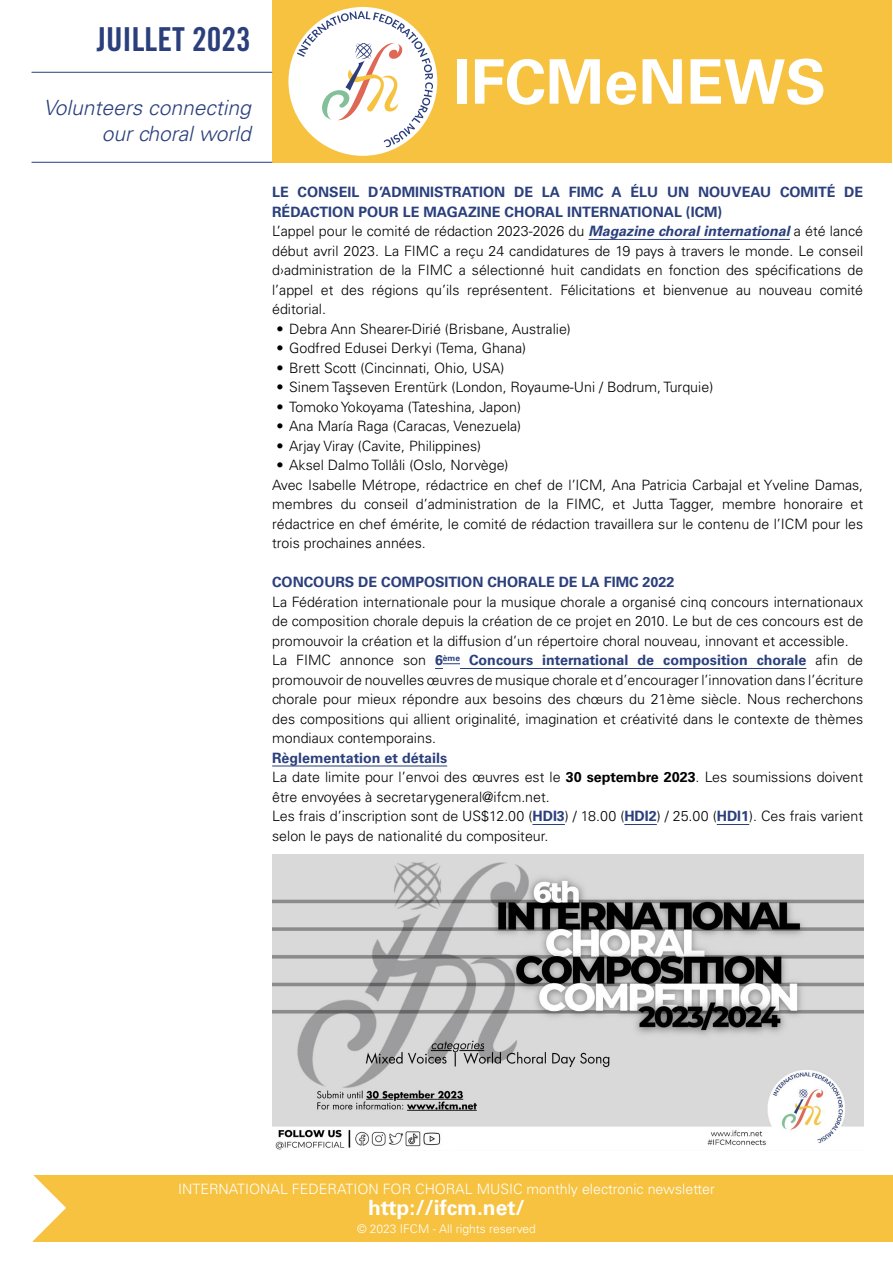
<style>
.page{position:relative;width:893px;height:1263px;background:#fff}
.page>*{position:absolute;margin:0;border:0;box-sizing:border-box;transform-origin:0 0}
.t1{font:700 61.5px "Univers LT Std";color:#fff}
.t2{font:33px "Trade Gothic LT Std Bd Cn 20";color:#2a3f7c}
.t3{font:italic 300 21px/25.2px "Univers LT Std";color:#2a3f7c;text-align:right}
.t4{font:700 21px "Univers LT Std";color:#fff}
.t5{font:300 14.25px/19.5px "Univers LT Std";color:#000}
.t6{font:300 14.25px "Univers LT Std";color:#fff}
.t7{font:700 14.25px "Univers LT Std";color:#2a3f7c}
.t8{font:300 12px "Univers LT Std";color:#fff}
.s1{font-weight:700;color:#2a3f7c}
.s2{font-weight:700;font-style:italic;color:#2a3f7c}
.s3{font-family:"Helvetica"}
.s4{font-weight:700}
</style>
<div class="page">
<hr style="left:588px;top:239px;width:202px;height:1px;background:#2a3f7c">
<svg style="left:435px;top:663px;width:25px;height:6px"></svg>
<hr style="left:460px;top:668px;width:346px;height:1px;background:#2a3f7c">
<hr style="left:272px;top:766px;width:175px;height:1px;background:#2a3f7c">
<hr style="left:532px;top:824px;width:33px;height:1px;background:#2a3f7c">
<hr style="left:624px;top:824px;width:33px;height:1px;background:#2a3f7c">
<hr style="left:717px;top:824px;width:32px;height:1px;background:#2a3f7c">
<div style="left:33px;top:1176px;width:860px;height:66px;background:#f6c240"></div>
<svg style="left:33px;top:1175px;width:33px;height:66px"></svg>
<div style="left:272px;top:0;width:619px;height:163px;background:#f6c240"></div>
<div style="left:288px;top:7px;width:149px;height:149px;background:#fff;border-radius:50%"></div>
<svg style="left:297px;top:11px;width:136px;height:136px"></svg>
<img style="left:272px;top:855px;width:591px;height:295px">
<hr style="left:32px;top:72px;width:240px;height:1px;background:#2a3f7c">
<hr style="left:32px;top:162px;width:240px;height:1px;background:#2a3f7c">
<h2 class="t2" style="left:97px;top:19px;width:155px">JUILLET 2023</h2>
<h3 class="t3" style="left:44px;top:96px;width:209px">Volunteers connecting our choral world</h3>
<h1 class="t1" style="left:454px;top:46px;width:374px">IFCMeNEWS</h1>
<p class="t5" style="left:272px;top:183px;width:593px"><span class="s1">LE CONSEIL D’ADMINISTRATION DE LA FIMC A ÉLU UN NOUVEAU COMITÉ DE RÉDACTION POUR LE MAGAZINE CHORAL INTERNATIONAL (ICM)<br></span>L’appel pour le comité de rédaction 2023-2026 du <span class="s2">Magazine choral international</span> a été lancé début avril 2023. La FIMC a reçu 24 candidatures de 19 pays à travers le monde. Le conseil d›administration de la FIMC a sélectionné huit candidats en fonction des spécifications de l’appel et des régions qu’ils représentent. Félicitations et bienvenue au nouveau comité éditorial.</p>
<p class="t5" style="left:276px;top:319px;width:296px">• Debra Ann Shearer-Dirié (Brisbane, Australie)</p>
<p class="t5" style="left:276px;top:339px;width:251px">• Godfred Edusei Derkyi (Tema, Ghana)</p>
<p class="t5" style="left:276px;top:358px;width:229px">• Brett Scott (Cincinnati, Ohio, USA)</p>
<p class="t5" style="left:276px;top:378px;width:438px">• Sinem Ta<span class="s3">ş</span>seven Erentürk (London, Royaume-Uni / Bodrum, Turquie)</p>
<p class="t5" style="left:276px;top:397px;width:246px">• Tomoko Yokoyama (Tateshina, Japon)</p>
<p class="t5" style="left:276px;top:417px;width:246px">• Ana María Raga (Caracas, Venezuela)</p>
<p class="t5" style="left:276px;top:436px;width:206px">• Arjay Viray (Cavite, Philippines)</p>
<p class="t5" style="left:272px;top:456px;width:593px">• Aksel Dalmo Tollåli (Oslo, Norvège)<br>Avec Isabelle Métrope, rédactrice en chef de l’ICM, Ana Patricia Carbajal et Yveline Damas, membres du conseil d’administration de la FIMC, et Jutta Tagger, membre honoraire et rédactrice en chef émérite, le comité de rédaction travaillera sur le contenu de l’ICM pour les trois prochaines années.</p>
<p class="t7" style="left:272px;top:574px;width:404px">CONCOURS DE COMPOSITION CHORALE DE LA FIMC 2022</p>
<p class="t5" style="left:272px;top:592px;width:593px">La Fédération internationale pour la musique chorale a organisé cinq concours internationaux de composition chorale depuis la création de ce projet en 2010. Le but de ces concours est de promouvoir la création et la diffusion d’un répertoire choral nouveau, innovant et accessible.<br>La FIMC annonce son <span class="s1">6</span><sup>ème</sup> <span class="s1">Concours international de composition chorale</span> afin de promouvoir de nouvelles œuvres de musique chorale et d’encourager l’innovation dans l’écriture chorale pour mieux répondre aux besoins des chœurs du 21ème siècle. Nous recherchons des compositions qui allient originalité, imagination et créativité dans le contexte de thèmes mondiaux contemporains.</p>
<p class="t5" style="left:272px;top:748px;width:592px"><span class="s1">Règlementation et détails<br></span>La date limite pour l’envoi des œuvres est le <span class="s4">30 septembre 2023</span>. Les soumissions doivent être envoyées à secretarygeneral@ifcm.net.<br>Les frais d’inscription sont de US$12.00 (<span class="s1">HDI3</span>) / 18.00 (<span class="s1">HDI2</span>) / 25.00 (<span class="s1">HDI1</span>). Ces frais varient selon le pays de nationalité du compositeur.</p>
<p class="t6" style="left:178px;top:1180px;width:538px">INTERNATIONAL FEDERATION FOR CHORAL MUSIC monthly electronic newsletter</p>
<h3 class="t4" style="left:368px;top:1195px;width:158px">http://ifcm.net/</h3>
<p class="t8" style="left:357px;top:1221px;width:180px">© 2023 IFCM - All rights reserved</p>
</div>
